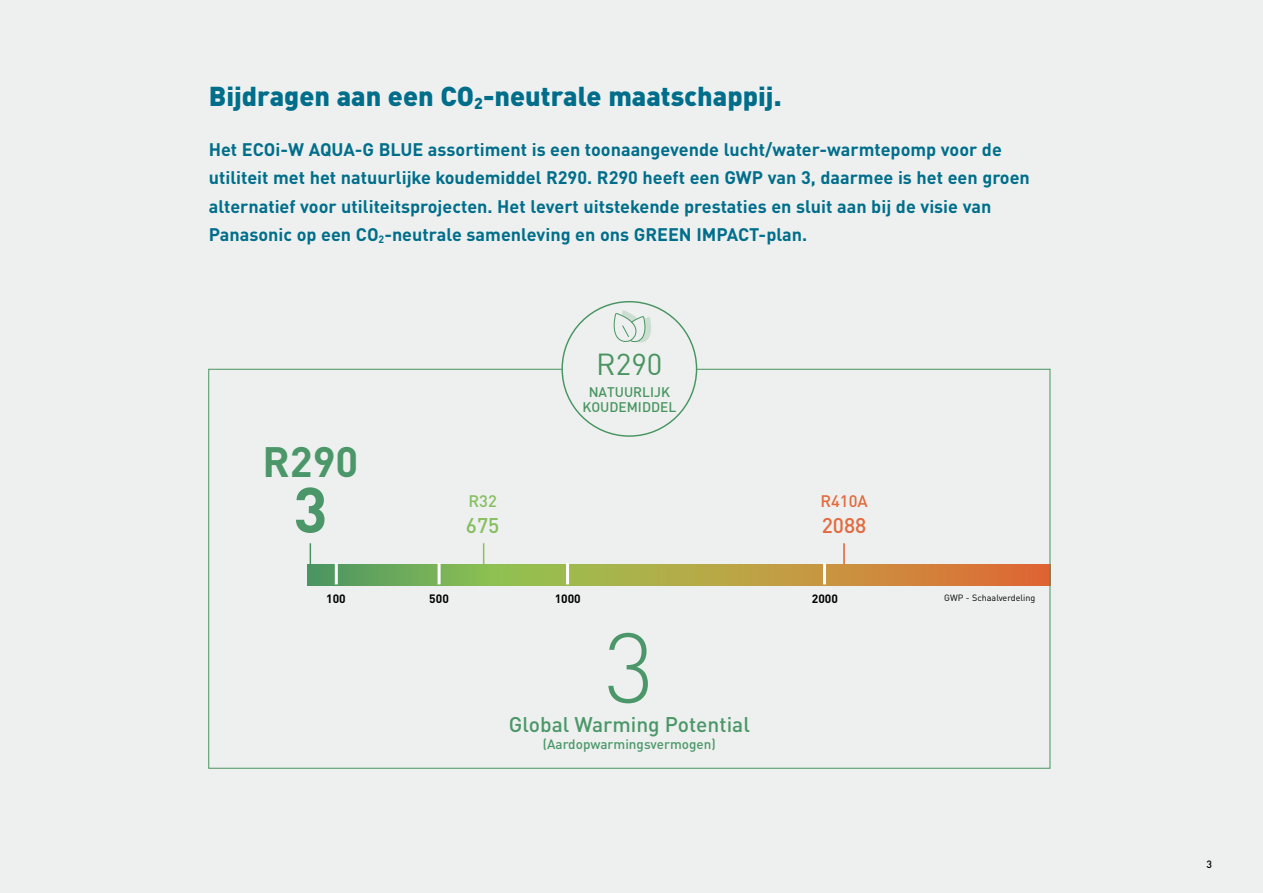
<style>
.page{position:relative;width:1263px;height:893px;background:#edf0ee}
.page>*{position:absolute;margin:0;border:0;box-sizing:border-box;transform-origin:0 0}
.t1{font:300 97.5px "DIN Pro";color:#4b9769}
.t2{font:700 63px "DIN Pro";color:#4b9769}
.t3{font:700 42px "DIN Pro";color:#4b9769}
.t4{font:29.7px "DIN";color:#489461}
.t5{font:900 27px "DIN Pro";color:#006e8b}
.t6{font:500 21px "DIN Pro";color:#4b9769}
.t7{font:500 21px "DIN Pro";color:#e26a3f}
.t8{font:500 21px "DIN Pro";color:#85bf60}
.t9{font:700 18px/28.5px "DIN Pro";color:#006e8b}
.t10{font:500 16.5px "DIN Pro";color:#e26a3f}
.t11{font:500 16.5px "DIN Pro";color:#85bf60}
.t12{font:500 13.65px/14.9px "DIN";color:#489461;text-align:center}
.t13{font:500 13.5px "DIN Pro";color:#4b9769}
.t14{font:700 12px "DIN Pro";color:#000}
.t15{font:500 10.5px "DIN Pro";color:#000}
.t16{font:9px "DIN Pro";color:#000}
</style>
<div class="page">
<svg style="left:613px;top:310px;width:38px;height:33px"></svg>
<svg style="left:208px;top:368px;width:843px;height:401px"></svg>
<h3 class="t5" style="left:209px;top:74px;width:574px">Bijdragen aan een CO<sub>2</sub>-neutrale maatschappij.</h3>
<p class="t9" style="left:209px;top:134px;width:823px">Het ECOi-W AQUA-G BLUE assortiment is een toonaangevende lucht/water-warmtepomp voor de utiliteit met het natuurlijke koudemiddel R290. R290 heeft een GWP van 3, daarmee is het een groen alternatief voor utiliteitsprojecten. Het levert uitstekende prestaties en sluit aan bij de visie van Panasonic op een CO<sub>2</sub>-neutrale samenleving en ons GREEN IMPACT-plan.</p>
<h3 class="t3" style="left:262px;top:429px;width:97px">R290</h3>
<h2 class="t2" style="left:293px;top:461px;width:36px">3</h2>
<p class="t11" style="left:468px;top:489px;width:30px">R32</p>
<p class="t8" style="left:466px;top:509px;width:35px">675</p>
<h3 class="t4" style="left:596px;top:346px;width:68px">R290</h3>
<p class="t12" style="left:582px;top:384px;width:95px">NATUURLIJK<br>KOUDEMIDDEL</p>
<p class="t10" style="left:820px;top:489px;width:49px">R410A</p>
<p class="t7" style="left:822px;top:509px;width:46px">2088</p>
<p class="t14" style="left:326px;top:590px;width:21px">100</p>
<p class="t14" style="left:429px;top:590px;width:21px">500</p>
<p class="t14" style="left:555px;top:590px;width:28px">1000</p>
<p class="t14" style="left:812px;top:590px;width:28px">2000</p>
<h1 class="t1" style="left:604px;top:594px;width:52px">3</h1>
<p class="t6" style="left:509px;top:708px;width:243px">Global Warming Potential</p>
<p class="t13" style="left:543px;top:734px;width:174px">(Aardopwarmingsvermogen)</p>
<p class="t16" style="left:944px;top:591px;width:93px">GWP - Schaalverdeling</p>
<p class="t15" style="left:1206px;top:856px;width:7px">3</p>
</div>
